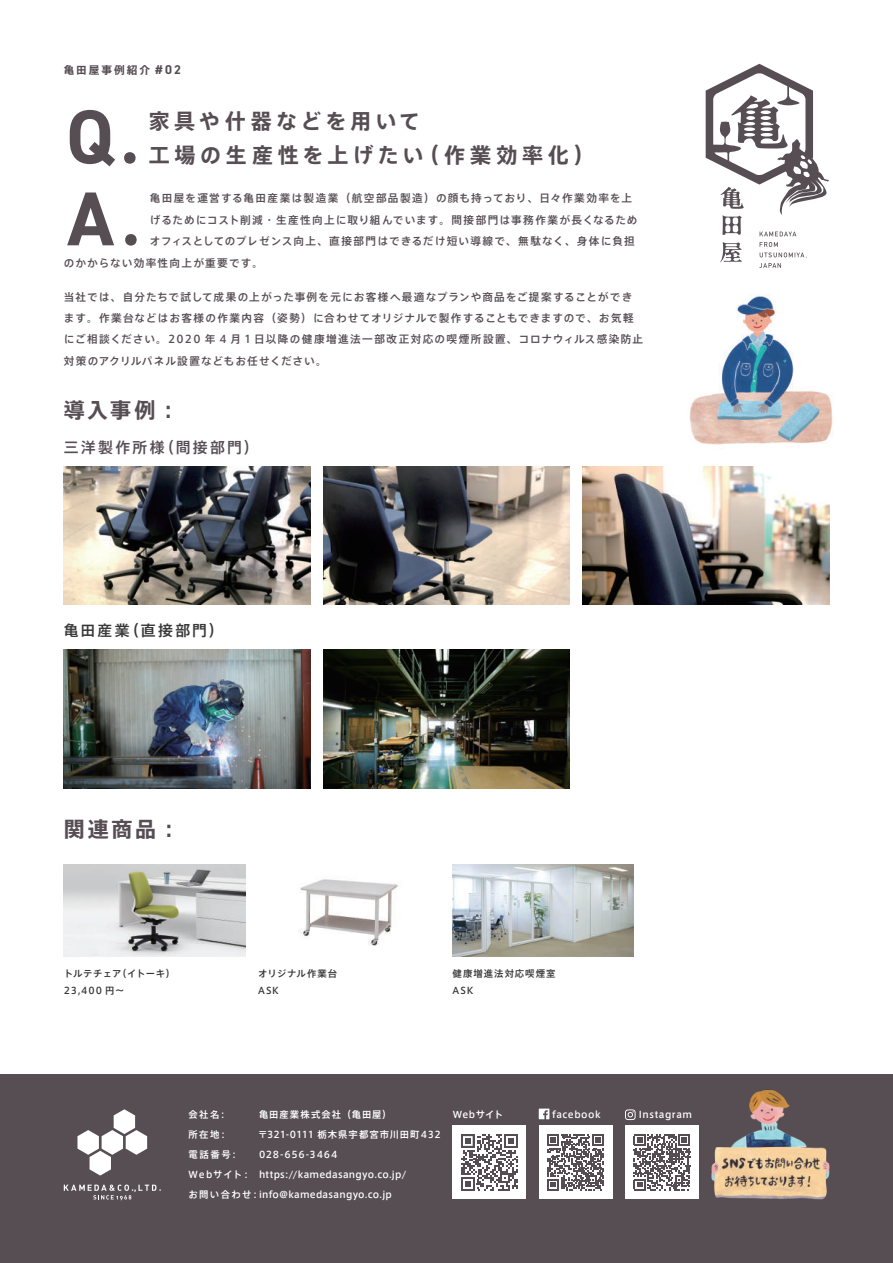
<style>
.page{position:relative;width:893px;height:1263px;background:#fff}
.page>*{position:absolute;margin:0;border:0;box-sizing:border-box;transform-origin:0 0}
.t1{font:700 76.5px/81.9px "DIN2014";color:#574e54}
.t2{font:700 21px/34px "Axis Std";letter-spacing:.2em;color:#574e54}
.t3{font:500 14.85px "Axis Std";letter-spacing:.15em;color:#574e54}
.t4{font:500 14.85px "Axis Std";letter-spacing:.15em;color:#383839}
.t5{font:500 10.65px/21.3px "Axis Std";letter-spacing:.105em;color:#574e54}
.t6{font:700 10.65px "Axis Std";letter-spacing:.19em;color:#564d53}
.t7{font:500 9.3px/20px "Axis Std";letter-spacing:.06em;color:#fff}
.t8{font:500 9.3px/20px "Axis Std";letter-spacing:.04em;color:#fff}
.t9{font:500 9.3px/16.4px "Axis Std";letter-spacing:.085em;color:#383839}
.t10{font:500 9.3px/16.4px "Axis Std";letter-spacing:.115em;color:#383839}
.s1{font-family:"DIN2014";font-size:12.75px}
.s2{font-family:"DI Nosaur"}
</style>
<div class="page">
<img style="left:689px;top:294px;width:144px;height:151px">
<div style="left:0;top:1074px;width:893px;height:189px;background:#574e54"></div>
<svg style="left:77px;top:1109px;width:70px;height:66px"></svg>
<svg style="left:64px;top:1184px;width:97px;height:16px"></svg>
<svg style="left:720px;top:242px;width:22px;height:20px"></svg>
<svg style="left:706px;top:64px;width:123px;height:172px"></svg>
<svg style="left:759px;top:242px;width:48px;height:26px"></svg>
<img style="left:64px;top:864px;width:181px;height:92px">
<img style="left:300px;top:879px;width:98px;height:67px">
<img style="left:452px;top:864px;width:182px;height:92px">
<img style="left:64px;top:466px;width:246px;height:139px">
<img style="left:323px;top:466px;width:247px;height:139px">
<img style="left:64px;top:650px;width:246px;height:138px">
<img style="left:323px;top:650px;width:247px;height:138px">
<img style="left:583px;top:466px;width:246px;height:139px">
<svg style="left:539px;top:1108px;width:10px;height:11px"></svg>
<svg style="left:625px;top:1109px;width:11px;height:11px"></svg>
<div style="left:452px;top:1125px;width:74px;height:74px;background:#fff"></div>
<svg style="left:461px;top:1134px;width:56px;height:57px"></svg>
<div style="left:539px;top:1125px;width:73px;height:74px;background:#fff"></div>
<svg style="left:547px;top:1134px;width:57px;height:57px"></svg>
<div style="left:625px;top:1125px;width:74px;height:74px;background:#fff"></div>
<svg style="left:634px;top:1134px;width:56px;height:57px"></svg>
<img style="left:711px;top:1089px;width:119px;height:110px">
<p class="t6" style="left:64px;top:62px;width:119px">亀田屋事例紹介 <span class="s1">#02</span></p>
<h1 class="t1" style="left:66px;top:95px;width:75px">Q<span class="s2">.<br></span>A<span class="s2">.</span></h1>
<h2 class="t2" style="left:149px;top:102px;width:447px">家具や什器などを用いて<br>工場の生産性を上げたい（作業効率化）</h2>
<p class="t5" style="left:150px;top:187px;width:489px">亀田屋を運営する亀田産業は製造業（航空部品製造）の顔も持っており、日々作業効率を上げるためにコスト削減・生産性向上に取り組んでいます。間接部門は事務作業が長くなるためオフィスとしてのプレゼンス向上、直接部門はできるだけ短い導線で、無駄なく、身体に負担</p>
<p class="t5" style="left:64px;top:251px;width:201px">のかからない効率性向上が重要です。</p>
<p class="t5" style="left:64px;top:285px;width:581px">当社では、自分たちで試して成果の上がった事例を元にお客様へ最適なプランや商品をご提案することができます。作業台などはお客様の作業内容（姿勢）に合わせてオリジナルで製作することもできますので、お気軽にご相談ください。2020 年 4 月 1 日以降の健康増進法一部改正対応の喫煙所設置、コロナウィルス感染防止対策のアクリルパネル設置などもお任せください。</p>
<h2 class="t2" style="left:64px;top:392px;width:117px">導入事例：</h2>
<h3 class="t3" style="left:64px;top:436px;width:196px">三洋製作所様（間接部門）</h3>
<h3 class="t4" style="left:64px;top:620px;width:162px">亀田産業（直接部門）</h3>
<h2 class="t2" style="left:64px;top:811px;width:117px">関連商品：</h2>
<p class="t9" style="left:64px;top:965px;width:113px">トルテチェア（イトーキ）<br>23,400 円～</p>
<p class="t9" style="left:258px;top:965px;width:80px">オリジナル作業台<br>ASK</p>
<p class="t10" style="left:452px;top:965px;width:105px">健康増進法対応喫煙室<br>ASK</p>
<p class="t7" style="left:258px;top:1104px;width:184px">亀田産業株式会社（亀田屋）〒321-0111 栃木県宇都宮市川田町432<br>028-656-3464 https://kamedasangyo.co.jp/</p>
<p class="t8" style="left:188px;top:1104px;width:205px">会社名:<br>所在地:<br>電話番号:<br>Webサイト：<br>お問い合わせ : info@kamedasangyo.co.jp</p>
<p class="t7" style="left:453px;top:1104px;width:52px">Webサイト</p>
<p class="t7" style="left:552px;top:1104px;width:50px">facebook</p>
<p class="t7" style="left:639px;top:1104px;width:55px">Instagram</p>
</div>
